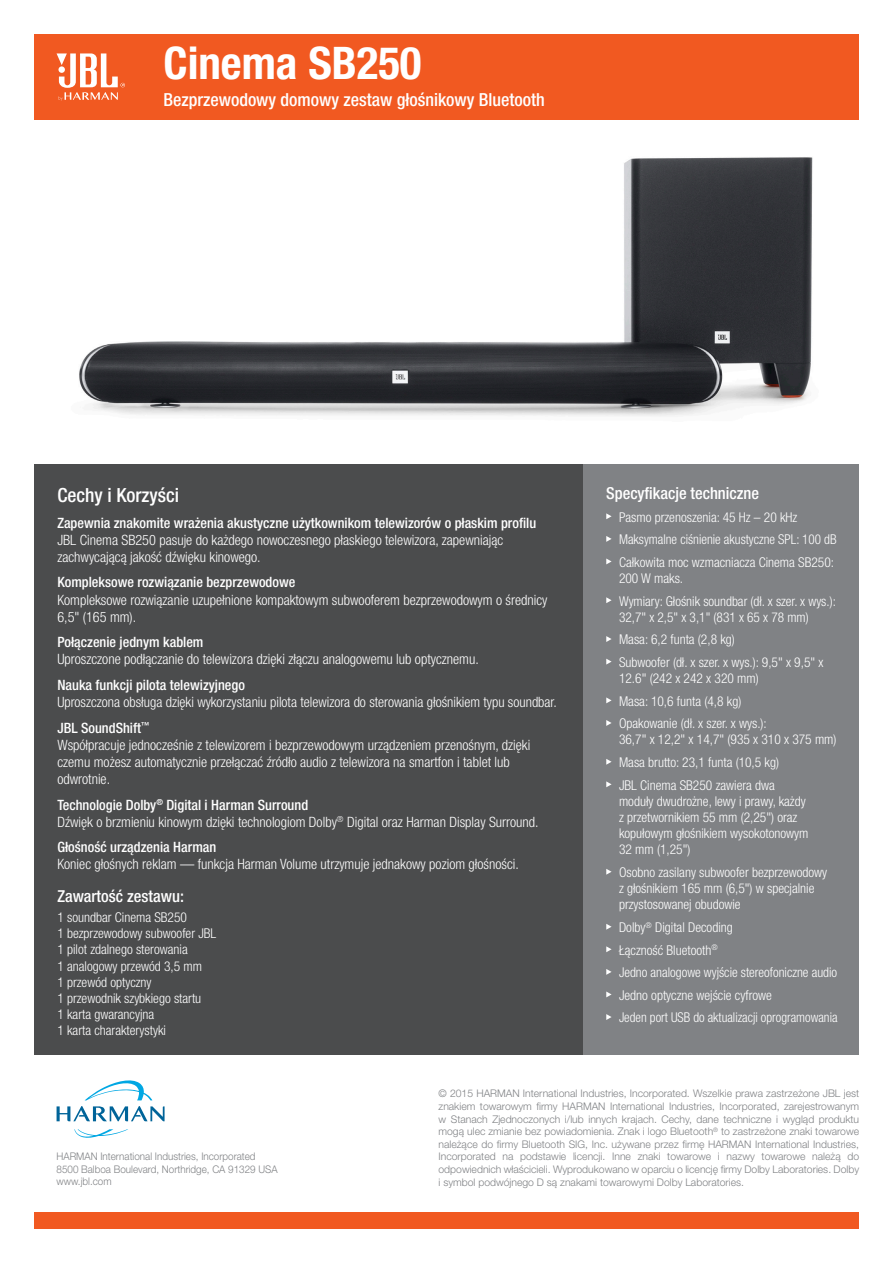
<style>
.page{position:relative;width:893px;height:1263px;background:#fff}
.page>*{position:absolute;margin:0;border:0;box-sizing:border-box;transform-origin:0 0}
.t1{font:700 condensed 45px "Helvetica Neue LT Pro";color:#fff}
.t2{font:500 condensed 19.5px "Helvetica Neue LT Pro";color:#fff}
.t3{font:500 condensed 18px "Helvetica Neue LT Pro";color:#fff}
.t4{font:500 condensed 16.5px "Helvetica Neue LT Pro";color:#fff}
.t5{font:300 condensed 14.25px/17.1px "Helvetica Neue LT Pro";color:#fff}
.t6{font:500 condensed 14.25px "Helvetica Neue LT Pro";color:#fff}
.t7{font:300 condensed 13.5px/16.2px "Helvetica Neue LT Pro";color:#fff}
.t8{font:300 condensed 13.5px "Helvetica Neue LT Pro";color:#fff;scale:.96 1}
.t9{font:300 10.5px/12.6px "Helvetica Neue LT Pro";color:#808285;text-align:justify}
.t10{font:300 10.5px "Helvetica Neue LT Pro";color:#808285;scale:.94 1}
</style>
<div class="page">
<img style="left:34px;top:119px;width:825px;height:346px">
<div style="left:34px;top:465px;width:550px;height:590px;background:#4b4c4d"></div>
<div style="left:34px;top:1213px;width:825px;height:16px;background:#f15921"></div>
<div style="left:584px;top:465px;width:275px;height:590px;background:#808285"></div>
<svg style="left:606px;top:513px;width:6px;height:6px"></svg>
<svg style="left:606px;top:536px;width:6px;height:6px"></svg>
<svg style="left:606px;top:558px;width:6px;height:6px"></svg>
<svg style="left:606px;top:597px;width:6px;height:6px"></svg>
<svg style="left:606px;top:636px;width:6px;height:6px"></svg>
<svg style="left:606px;top:659px;width:6px;height:5px"></svg>
<svg style="left:606px;top:697px;width:6px;height:6px"></svg>
<svg style="left:606px;top:720px;width:6px;height:6px"></svg>
<svg style="left:606px;top:759px;width:6px;height:6px"></svg>
<svg style="left:606px;top:781px;width:6px;height:6px"></svg>
<svg style="left:606px;top:869px;width:6px;height:6px"></svg>
<svg style="left:606px;top:924px;width:6px;height:6px"></svg>
<svg style="left:606px;top:946px;width:6px;height:6px"></svg>
<svg style="left:606px;top:969px;width:6px;height:6px"></svg>
<svg style="left:606px;top:991px;width:6px;height:6px"></svg>
<svg style="left:606px;top:1014px;width:6px;height:6px"></svg>
<div style="left:34px;top:34px;width:825px;height:85px;background:#f15921"></div>
<svg style="left:85px;top:1080px;width:67px;height:20px"></svg>
<svg style="left:74px;top:1129px;width:54px;height:9px"></svg>
<svg style="left:57px;top:1106px;width:108px;height:15px"></svg>
<svg style="left:57px;top:53px;width:68px;height:48px"></svg>
<p class="t1" style="left:163px;top:36px;width:260px">Cinema SB250</p>
<p class="t3" style="left:163px;top:89px;width:383px">Bezprzewodowy domowy zestaw głośnikowy Bluetooth</p>
<p class="t2" style="left:57px;top:483px;width:123px">Cechy i Korzyści</p>
<p class="t6" style="left:57px;top:514px;width:480px">Zapewnia znakomite wrażenia akustyczne użytkownikom telewizorów o płaskim profilu</p>
<p class="t5" style="left:57px;top:531px;width:447px">JBL Cinema SB250 pasuje do każdego nowoczesnego płaskiego telewizora, zapewniając zachwycającą jakość dźwięku kinowego.</p>
<p class="t6" style="left:57px;top:574px;width:239px">Kompleksowe rozwiązanie bezprzewodowe</p>
<p class="t5" style="left:57px;top:591px;width:492px">Kompleksowe rozwiązanie uzupełnione kompaktowym subwooferem bezprzewodowym o średnicy<br>6,5" (165 mm).</p>
<p class="t6" style="left:57px;top:634px;width:148px">Połączenie jednym kablem</p>
<p class="t5" style="left:57px;top:651px;width:423px">Uproszczone podłączanie do telewizora dzięki złączu analogowemu lub optycznemu.</p>
<p class="t6" style="left:57px;top:676px;width:189px">Nauka funkcji pilota telewizyjnego</p>
<p class="t5" style="left:57px;top:693px;width:501px">Uproszczona obsługa dzięki wykorzystaniu pilota telewizora do sterowania głośnikiem typu soundbar.</p>
<p class="t6" style="left:57px;top:719px;width:93px">JBL SoundShift<sup>™</sup></p>
<p class="t5" style="left:57px;top:736px;width:474px">Współpracuje jednocześnie z telewizorem i bezprzewodowym urządzeniem przenośnym, dzięki czemu możesz automatycznie przełączać źródło audio z telewizora na smartfon i tablet lub odwrotnie.</p>
<p class="t6" style="left:57px;top:796px;width:252px">Technologie Dolby<sup>®</sup> Digital i Harman Surround</p>
<p class="t5" style="left:57px;top:813px;width:483px">Dźwięk o brzmieniu kinowym dzięki technologiom Dolby<sup>®</sup> Digital oraz Harman Display Surround.</p>
<p class="t6" style="left:57px;top:839px;width:160px">Głośność urządzenia Harman</p>
<p class="t5" style="left:57px;top:856px;width:463px">Koniec głośnych reklam — funkcja Harman Volume utrzymuje jednakowy poziom głośności.</p>
<p class="t4" style="left:57px;top:886px;width:128px">Zawartość zestawu:</p>
<p class="t7" style="left:57px;top:909px;width:131px">1 soundbar Cinema SB250</p>
<p class="t7" style="left:57px;top:925px;width:160px">1 bezprzewodowy subwoofer JBL</p>
<p class="t7" style="left:57px;top:941px;width:132px">1 pilot zdalnego sterowania</p>
<p class="t7" style="left:57px;top:957px;width:146px">1 analogowy przewód 3,5 mm</p>
<p class="t7" style="left:57px;top:974px;width:96px">1 przewód optyczny</p>
<p class="t7" style="left:57px;top:990px;width:145px">1 przewodnik szybkiego startu</p>
<p class="t7" style="left:57px;top:1006px;width:98px">1 karta gwarancyjna</p>
<p class="t7" style="left:57px;top:1022px;width:110px">1 karta charakterystyki</p>
<p class="t4" style="left:606px;top:483px;width:154px">Specyfikacje techniczne</p>
<p class="t7" style="left:619px;top:509px;width:180px">Pasmo przenoszenia: 45 Hz – 20 kHz</p>
<p class="t7" style="left:619px;top:531px;width:219px">Maksymalne ciśnienie akustyczne SPL: 100 dB</p>
<p class="t7" style="left:619px;top:554px;width:217px">Całkowita moc wzmacniacza Cinema SB250:<br>200 W maks.</p>
<p class="t7" style="left:619px;top:593px;width:218px">Wymiary: Głośnik soundbar (dł. x szer. x wys.):<br>32,7" x 2,5" x 3,1" (831 x 65 x 78 mm)</p>
<p class="t7" style="left:619px;top:631px;width:117px">Masa: 6,2 funta (2,8 kg)</p>
<p class="t7" style="left:619px;top:654px;width:206px">Subwoofer (dł. x szer. x wys.): 9,5" x 9,5" x<br>12.6" (242 x 242 x 320 mm)</p>
<p class="t7" style="left:619px;top:693px;width:124px">Masa: 10,6 funta (4,8 kg)</p>
<p class="t7" style="left:619px;top:715px;width:219px">Opakowanie (dł. x szer. x wys.):<br>36,7" x 12,2" x 14,7" (935 x 310 x 375 mm)</p>
<p class="t7" style="left:619px;top:754px;width:162px">Masa brutto: 23,1 funta (10,5 kg)</p>
<p class="t7" style="left:619px;top:777px;width:191px">JBL Cinema SB250 zawiera dwa moduły dwudrożne, lewy i prawy, każdy z przetwornikiem 55 mm (2,25") oraz kopułowym głośnikiem wysokotonowym<br>32 mm (1,25")</p>
<p class="t7" style="left:619px;top:864px;width:210px">Osobno zasilany subwoofer bezprzewodowy z głośnikiem 165 mm (6,5") w specjalnie przystosowanej obudowie</p>
<p class="t7" style="left:619px;top:919px;width:115px">Dolby<sup>®</sup> Digital Decoding</p>
<p class="t7" style="left:619px;top:942px;width:100px">Łączność Bluetooth<sup>®</sup></p>
<p class="t7" style="left:619px;top:964px;width:220px">Jedno analogowe wyjście stereofoniczne audio</p>
<p class="t7" style="left:619px;top:987px;width:154px">Jedno optyczne wejście cyfrowe</p>
<p class="t8" style="left:619px;top:1010px;width:229px">Jeden port USB do aktualizacji oprogramowania</p>
<p class="t10" style="left:57px;top:1150px;width:213px">HARMAN International Industries, Incorporated</p>
<p class="t10" style="left:57px;top:1162px;width:237px">8500 Balboa Boulevard, Northridge, CA 91329 USA</p>
<p class="t10" style="left:57px;top:1175px;width:60px">www.jbl.com</p>
<p class="t9" style="left:438px;top:1087px;width:422px">© 2015 HARMAN International Industries, Incorporated. Wszelkie prawa zastrzeżone JBL jest znakiem towarowym firmy HARMAN International Industries, Incorporated, zarejestrowanym w Stanach Zjednoczonych i/lub innych krajach. Cechy, dane techniczne i wygląd produktu mogą ulec zmianie bez powiadomienia. Znak i logo Bluetooth<sup>®</sup> to zastrzeżone znaki towarowe należące do firmy Bluetooth SIG, Inc. używane przez firmę HARMAN International Industries, Incorporated na podstawie licencji. Inne znaki towarowe i nazwy towarowe należą do odpowiednich właścicieli. Wyprodukowano w oparciu o licencję firmy Dolby Laboratories. Dolby i symbol podwójnego D są znakami towarowymi Dolby Laboratories.</p>
</div>
